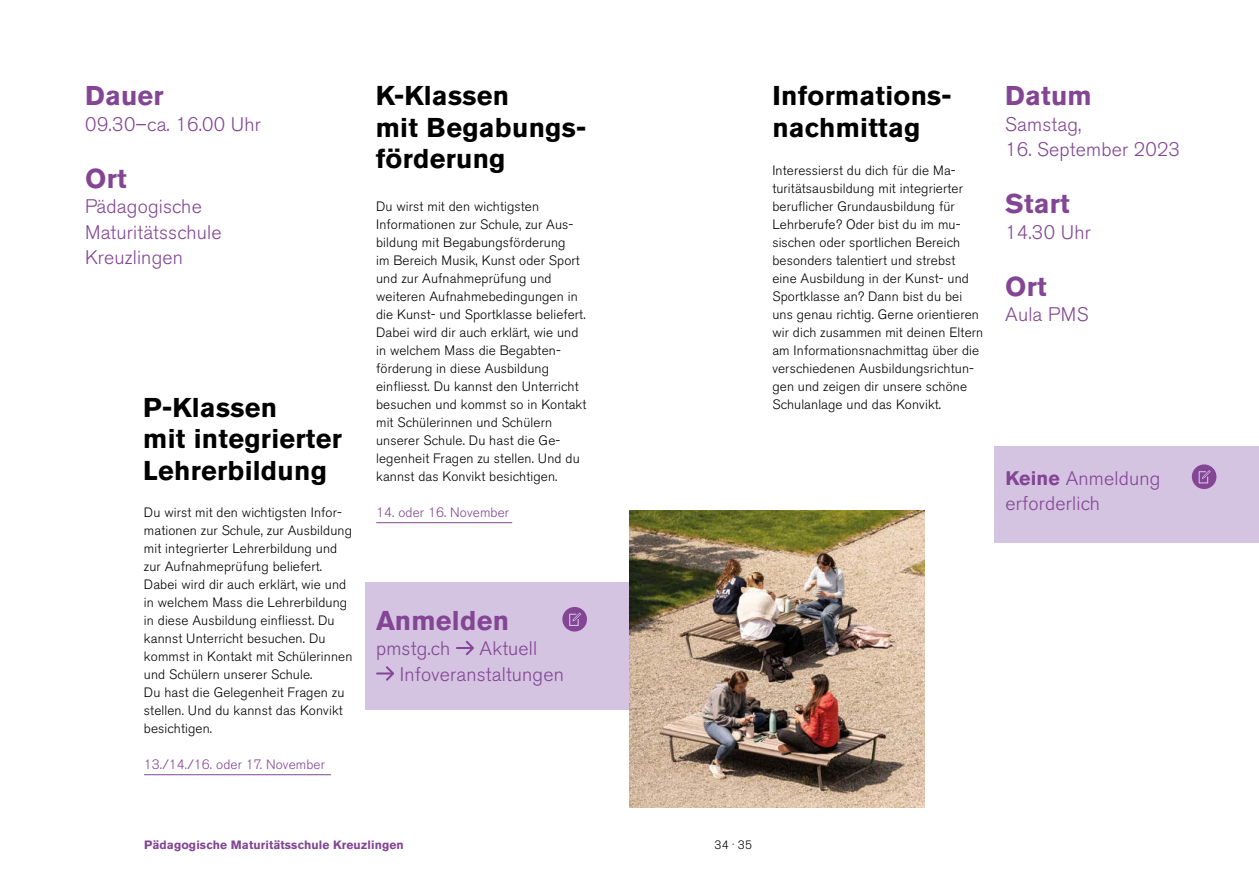
<style>
.page{position:relative;width:1259px;height:893px;background:#fff}
.page>*{position:absolute;margin:0;border:0;box-sizing:border-box;transform-origin:0 0}
.t1{font:700 27px/31.5px "Akzidenz Grotesk BE";letter-spacing:.01em;color:#000}
.t2{font:700 27px "Akzidenz Grotesk BE";letter-spacing:.01em;color:#834594}
.t3{font:300 19.5px/25.5px "Akzidenz Grotesk BE";letter-spacing:.01em;color:#834594}
.t4{font:300 13.5px/18px "Akzidenz Grotesk BE";letter-spacing:.01em;color:#000}
.t5{font:300 13.5px "Akzidenz Grotesk BE";letter-spacing:.01em;color:#834594}
.t6{font:700 12px "Akzidenz Grotesk BE";letter-spacing:.01em;color:#834594}
.t7{font:300 12px "Akzidenz Grotesk BE";color:#000}
.s1{font-weight:700}
</style>
<div class="page">
<hr style="left:376px;top:522px;width:136px;height:1px;background:#834594">
<hr style="left:144px;top:774px;width:187px;height:1px;background:#834594">
<div style="left:365px;top:582px;width:264px;height:128px;background:#d4c3e1"></div>
<svg style="left:457px;top:640px;width:17px;height:16px"></svg>
<svg style="left:377px;top:666px;width:17px;height:15px"></svg>
<div style="left:562px;top:607px;width:25px;height:24px;background:#834594;border-radius:50%"></div>
<svg style="left:569px;top:613px;width:12px;height:13px"></svg>
<div style="left:994px;top:446px;width:265px;height:97px;background:#d4c3e1"></div>
<div style="left:1191px;top:464px;width:25px;height:25px;background:#834594;border-radius:50%"></div>
<svg style="left:1198px;top:470px;width:12px;height:13px"></svg>
<img style="left:629px;top:510px;width:295px;height:298px">
<h1 class="t2" style="left:85px;top:80px;width:80px">Dauer</h1>
<h2 class="t3" style="left:85px;top:112px;width:177px">09.30–ca. 16.00 Uhr</h2>
<h1 class="t2" style="left:85px;top:163px;width:43px">Ort</h1>
<h2 class="t3" style="left:85px;top:194px;width:138px">Pädagogische<br>Maturitätsschule<br>Kreuzlingen</h2>
<h1 class="t1" style="left:143px;top:391px;width:200px">P-Klassen<br>mit integrierter<br>Lehrerbildung</h1>
<p class="t4" style="left:144px;top:504px;width:210px">Du wirst mit den wichtigsten Infor&shy;mationen zur Schule, zur Ausbildung mit integrierter Lehrerbildung und zur Aufnahmeprüfung beliefert.<br>Dabei wird dir auch erklärt, wie und in welchem Mass die Lehrerbildung in diese Ausbildung einfliesst. Du kannst Unterricht besuchen. Du kommst in Kontakt mit Schülerinnen und Schülern unserer Schule.<br>Du hast die Gelegenheit Fragen zu stellen. Und du kannst das Konvikt besichtigen.</p>
<p class="t5" style="left:144px;top:757px;width:182px">13./14./16. oder 17. November</p>
<h1 class="t1" style="left:376px;top:80px;width:212px">K-Klassen<br>mit Begabungs&shy;förderung</h1>
<p class="t4" style="left:376px;top:198px;width:212px">Du wirst mit den wichtigsten Informationen zur Schule, zur Aus&shy;bildung mit Begabungsförderung<br>im Bereich Musik, Kunst oder Sport und zur Aufnahmeprüfung und weiteren Aufnahmebedingungen in die Kunst- und Sportklasse beliefert.<br>Dabei wird dir auch erklärt, wie und in welchem Mass die Begabten&shy;förderung in diese Ausbildung einfliesst. Du kannst den Unterricht besuchen und kommst so in Kontakt mit Schülerinnen und Schülern unserer Schule. Du hast die Ge&shy;legenheit Fragen zu stellen. Und du kannst das Konvikt besichtigen.</p>
<p class="t5" style="left:376px;top:505px;width:134px">14. oder 16. November</p>
<h1 class="t2" style="left:376px;top:605px;width:134px">Anmelden</h1>
<h2 class="t3" style="left:376px;top:636px;width:76px">pmstg.ch</h2>
<h2 class="t3" style="left:400px;top:636px;width:166px;text-indent:80px">Aktuell<br>Infoveranstaltungen</h2>
<h1 class="t1" style="left:772px;top:80px;width:181px">Informations&shy;nachmittag</h1>
<p class="t4" style="left:772px;top:162px;width:212px">Interessierst du dich für die Ma&shy;turitätsausbildung mit integrierter beruflicher Grundausbildung für Lehrberufe? Oder bist du im mu&shy;sischen oder sportlichen Bereich besonders talentiert und strebst eine Ausbildung in der Kunst- und Sportklasse an? Dann bist du bei uns genau richtig. Gerne orientieren wir dich zusammen mit deinen Eltern am Informationsnachmittag über die verschiedenen Ausbildungsrichtun&shy;gen und zeigen dir unsere schöne Schulanlage und das Konvikt.</p>
<h1 class="t2" style="left:1005px;top:80px;width:88px">Datum</h1>
<h2 class="t3" style="left:1005px;top:112px;width:78px">Samstag,</h2>
<h2 class="t3" style="left:1005px;top:137px;width:176px">16. September 2023</h2>
<h1 class="t2" style="left:1005px;top:188px;width:66px">Start</h1>
<h2 class="t3" style="left:1005px;top:220px;width:87px">14.30 Uhr</h2>
<h1 class="t2" style="left:1005px;top:271px;width:43px">Ort</h1>
<h2 class="t3" style="left:1005px;top:302px;width:85px">Aula PMS</h2>
<h2 class="t3" style="left:1005px;top:466px;width:156px"><span class="s1">Keine</span> Anmeldung erforderlich</h2>
<p class="t6" style="left:144px;top:838px;width:261px">Pädagogische Maturitätsschule Kreuzlingen</p>
<p class="t7" style="left:714px;top:838px;width:39px">34 35</p>
</div>
